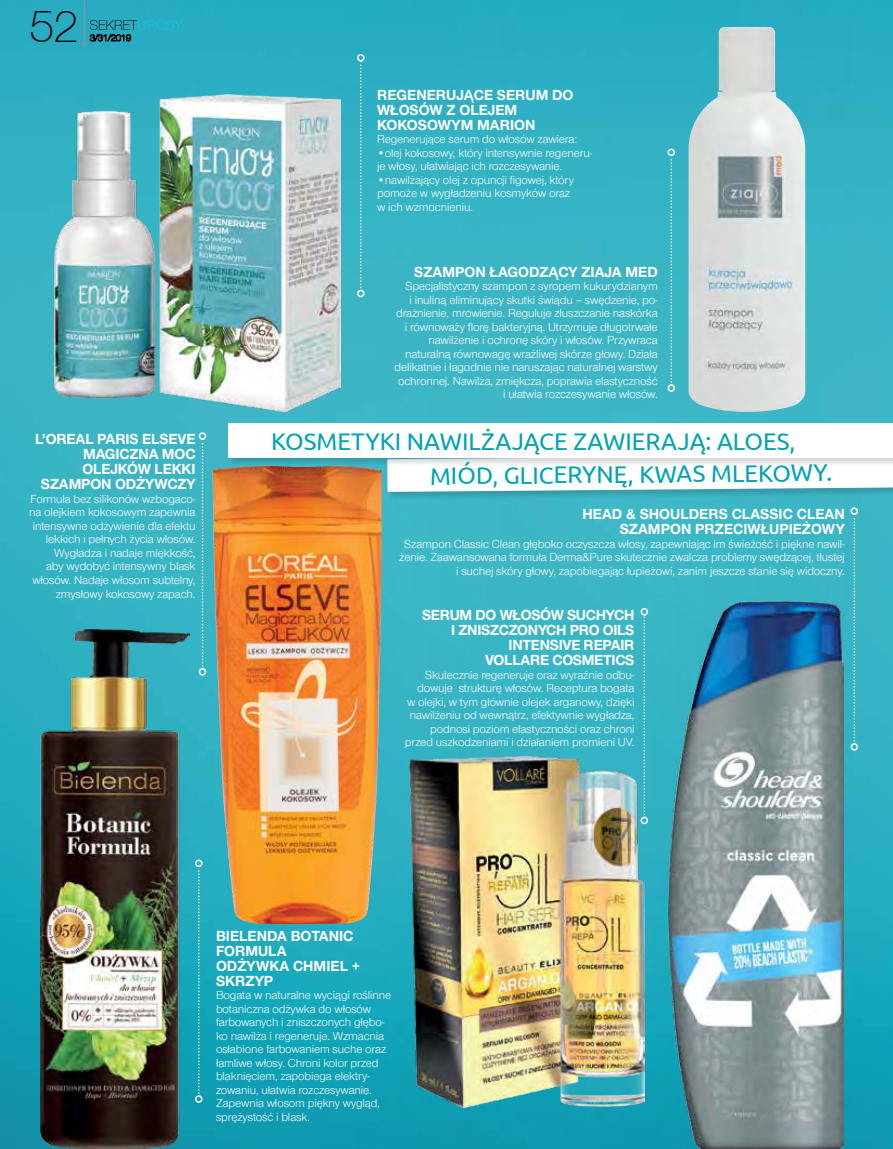
<style>
.page{position:relative;width:893px;height:1149px;background:#fff}
.page>*{position:absolute;margin:0;border:0;box-sizing:border-box;transform-origin:0 0}
.t1{font:100 45px "Helvetica Neue CE";color:#000}
.t2{font:24px "Ubuntu";color:#00a4b0}
.t3{font:700 15px/15px "Nimbus San Nov TEE";color:#fff}
.t4{font:700 15px/15px "Nimbus San Nov TEE";letter-spacing:-.02em;color:#fff;text-align:right}
.t5{font:12px/13.5px "Nimbus San Nov TEE";letter-spacing:-.01em;color:#fff;text-align:right}
</style>
<div class="page">
<img style="left:850px;top:0;width:43px;height:1148px">
<img style="left:567px;top:0;width:283px;height:1148px">
<img style="left:0;top:0;width:567px;height:1148px">
<svg style="left:360px;top:61px;width:2px;height:228px"></svg>
<div style="left:357px;top:289px;width:7px;height:8px;border:2px solid #fff;border-radius:50%"></div>
<div style="left:357px;top:54px;width:7px;height:7px;border:2px solid #fff;border-radius:50%"></div>
<svg style="left:854px;top:515px;width:1px;height:228px"></svg>
<div style="left:850px;top:743px;width:8px;height:7px;border:2px solid #fff;border-radius:50%"></div>
<div style="left:850px;top:507px;width:8px;height:8px;border:2px solid #fff;border-radius:50%"></div>
<svg style="left:644px;top:615px;width:1px;height:201px"></svg>
<div style="left:640px;top:816px;width:8px;height:7px;border:2px solid #fff;border-radius:50%"></div>
<div style="left:640px;top:607px;width:8px;height:8px;border:2px solid #fff;border-radius:50%"></div>
<svg style="left:202px;top:439px;width:1px;height:228px"></svg>
<div style="left:199px;top:667px;width:7px;height:8px;border:2px solid #fff;border-radius:50%"></div>
<div style="left:199px;top:432px;width:7px;height:7px;border:2px solid #fff;border-radius:50%"></div>
<svg style="left:198px;top:866px;width:2px;height:228px"></svg>
<div style="left:195px;top:1094px;width:7px;height:8px;border:2px solid #fff;border-radius:50%"></div>
<div style="left:195px;top:859px;width:7px;height:7px;border:2px solid #fff;border-radius:50%"></div>
<svg style="left:670px;top:156px;width:2px;height:228px"></svg>
<div style="left:668px;top:384px;width:7px;height:7px;border:2px solid #fff;border-radius:50%"></div>
<div style="left:668px;top:148px;width:7px;height:8px;border:2px solid #fff;border-radius:50%"></div>
<img style="left:669px;top:601px;width:174px;height:547px">
<img style="left:212px;top:465px;width:170px;height:459px">
<img style="left:409px;top:756px;width:235px;height:351px">
<img style="left:54px;top:94px;width:286px;height:317px">
<img style="left:688px;top:27px;width:117px;height:385px">
<div style="left:387px;top:453px;width:506px;height:47px;background:#000;opacity:.15"></div>
<svg style="left:387px;top:466px;width:506px;height:25px"></svg>
<div style="left:228px;top:423px;width:665px;height:43px;background:#000;opacity:.15"></div>
<div style="left:228px;top:423px;width:665px;height:34px;background:#fff"></div>
<img style="left:40px;top:628px;width:149px;height:520px">
<hr style="left:84px;top:0;width:1px;height:43px;background:#939598">
<svg style="left:82px;top:20px;width:101px;height:27px;background:#259aae"></svg>
<h1 class="t1" style="left:30px;top:-1px;width:51px">52</h1>
<p class="t3" style="left:35px;top:431px;width:162px;text-align:right">L’OREAL PARIS ELSEVE<br>MAGICZNA MOC<br>OLEJKÓW LEKKI<br>SZAMPON ODŻYWCZY</p>
<p class="t5" style="left:29px;top:492px;width:168px">Formuła bez silikonów wzbogaco&shy;na olejkiem kokosowym zapewnia intensywne odżywienie dla efektu lekkich i pełnych życia włosów.<br>Wygładza i nadaje miękkość,<br>aby wydobyć intensywny blask włosów. Nadaje włosom subtelny, zmysłowy kokosowy zapach.</p>
<p class="t3" style="left:377px;top:87px;width:198px">REGENERUJĄCE SERUM DO<br>WŁOSÓW Z OLEJEM<br>KOKOSOWYM MARION</p>
<p class="t5" style="left:377px;top:133px;width:202px">Regenerujące serum do włosów zawiera:</p>
<p class="t5" style="left:377px;top:146px;width:217px;text-align:left">•olej kokosowy, który intensywnie regeneru&shy;je włosy, ułatwiając ich rozczesywanie.</p>
<p class="t5" style="left:377px;top:173px;width:198px;text-align:left">•nawilżający olej z opuncji figowej, który pomoże w wygładzeniu kosmyków oraz w ich wzmocnieniu.</p>
<p class="t3" style="left:414px;top:264px;width:245px">SZAMPON ŁAGODZĄCY ZIAJA MED</p>
<p class="t5" style="left:394px;top:279px;width:265px">Specjalistyczny szampon z syropem kukurydzianym<br>i inuliną eliminujący skutki świądu – swędzenie, po&shy;drażnienie, mrowienie. Reguluje złuszczanie naskórka i równoważy florę bakteryjną. Utrzymuje długotrwałe nawilżenie i ochronę skóry i włosów. Przywraca naturalną równowagę wrażliwej skórze głowy. Działa delikatnie i łagodnie nie naruszając naturalnej warstwy ochronnej. Nawilża, zmiękcza, poprawia elastyczność i ułatwia rozczesywanie włosów.</p>
<h2 class="t2" style="left:271px;top:427px;width:526px">KOSMETYKI NAWILŻAJĄCE ZAWIERAJĄ: ALOES,</h2>
<h2 class="t2" style="left:430px;top:459px;width:404px">MIÓD, GLICERYNĘ, KWAS MLEKOWY.</h2>
<p class="t3" style="left:582px;top:506px;width:264px;text-align:right">HEAD &amp; SHOULDERS CLASSIC CLEAN<br>SZAMPON PRZECIWŁUPIEŻOWY</p>
<p class="t5" style="left:399px;top:537px;width:447px">Szampon Classic Clean głęboko oczyszcza włosy, zapewniając im świeżość i piękne nawil&shy;żenie. Zaawansowana formuła Derma&amp;Pure skutecznie zwalcza problemy swędzącej, tłustej i suchej skóry głowy, zapobiegając łupieżowi, zanim jeszcze stanie się widoczny.</p>
<p class="t4" style="left:422px;top:607px;width:214px">SERUM DO WŁOSÓW SUCHYCH<br>I ZNISZCZONYCH PRO OILS<br>INTENSIVE REPAIR<br>VOLLARE COSMETICS</p>
<p class="t5" style="left:405px;top:667px;width:231px">Skutecznie regeneruje oraz wyraźnie odbu&shy;dowuje strukturę włosów. Receptura bogata<br>w olejki, w tym głównie olejek arganowy, dzięki nawilżeniu od wewnątrz, efektywnie wygładza, podnosi poziom elastyczności oraz chroni przed uszkodzeniami i działaniem promieni UV.</p>
<p class="t3" style="left:216px;top:927px;width:146px">BIELENDA BOTANIC<br>FORMULA<br>ODŻYWKA CHMIEL +<br>SKRZYP</p>
<p class="t5" style="left:216px;top:988px;width:177px;text-align:left">Bogata w naturalne wyciągi roślinne botaniczna odżywka do włosów farbowanych i zniszczonych głębo&shy;ko nawilża i regeneruje. Wzmacnia osłabione farbowaniem suche oraz łamliwe włosy. Chroni kolor przed blaknięciem, zapobiega elektry&shy;zowaniu, ułatwia rozczesywanie.<br>Zapewnia włosom piękny wygląd, sprężystość i blask.</p>
</div>
